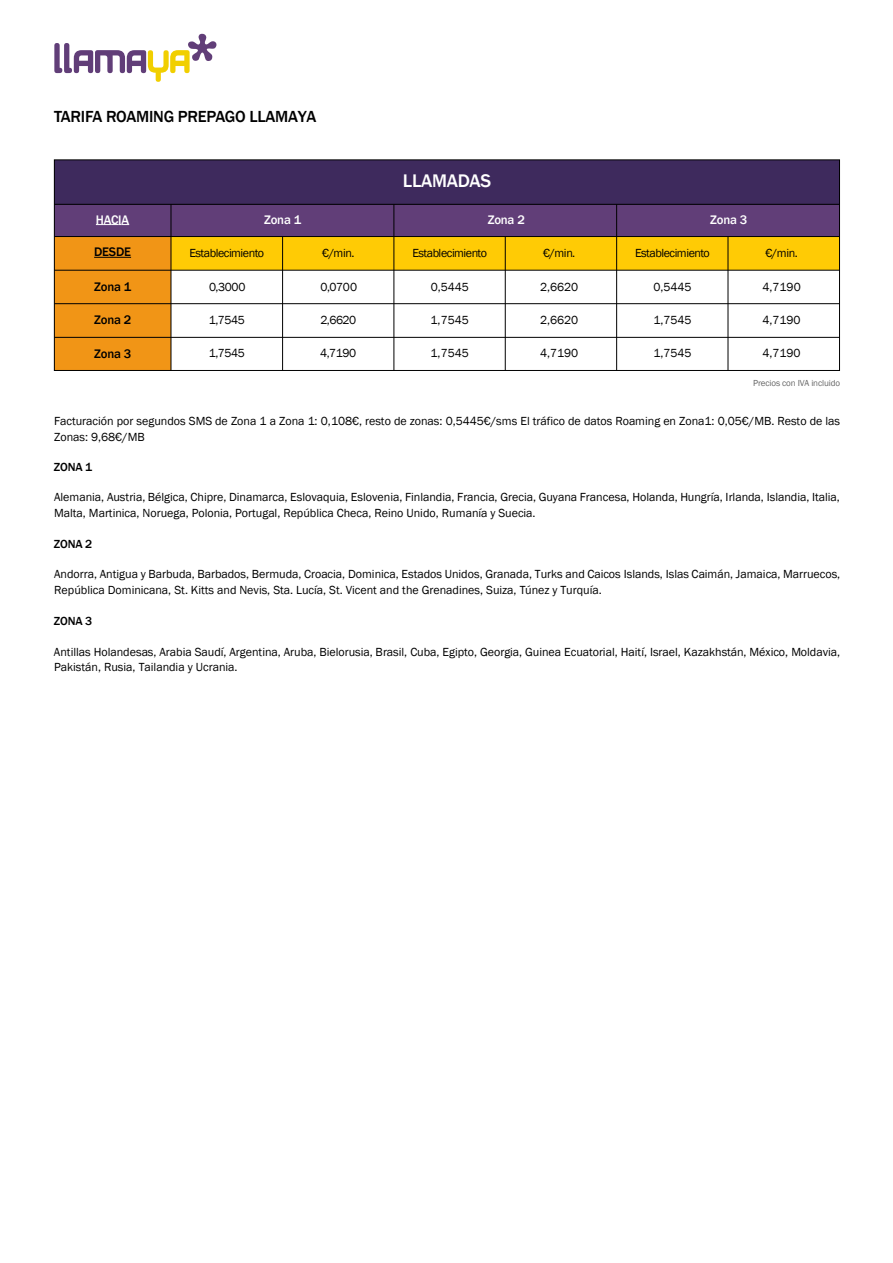
<style>
.page{position:relative;width:893px;height:1263px;background:#fff}
.page>*{position:absolute;margin:0;border:0;box-sizing:border-box;transform-origin:0 0}
.t1{font:500 18.75px "Franklin Gothic";letter-spacing:-.015em;color:#fff}
.t2{font:500 16.5px "Franklin Gothic";letter-spacing:-.015em;color:#000}
.t3{font:500 12.75px "Franklin Gothic";letter-spacing:-.015em;color:#fff}
.t4{font:500 12.75px "Franklin Gothic";letter-spacing:-.015em;color:#000}
.t5{font:12px/15.6px "Franklin Gothic";letter-spacing:-.005em;color:#000}
.t6{font:12px "Franklin Gothic";letter-spacing:-.04em;color:#000}
.t7{font:500 12px "Franklin Gothic";letter-spacing:-.015em;color:#000}
.t8{font:9px "Franklin Gothic";letter-spacing:-.015em;color:#666}
</style>
<div class="page">
<div style="left:54px;top:204px;width:786px;height:33px;background:#613e78"></div>
<div style="left:171px;top:237px;width:669px;height:33px;background:#ffcb05"></div>
<div style="left:54px;top:237px;width:117px;height:133px;background:#f19516"></div>
<div style="left:54px;top:160px;width:786px;height:44px;background:#3e2a5d"></div>
<div style="left:54px;top:160px;width:786px;height:211px;border:1px solid #000"></div>
<hr style="left:54px;top:204px;width:786px;height:1px;background:#000">
<hr style="left:54px;top:236px;width:786px;height:1px;background:#000">
<hr style="left:54px;top:270px;width:786px;height:1px;background:#000">
<hr style="left:54px;top:303px;width:786px;height:1px;background:#000">
<hr style="left:54px;top:337px;width:786px;height:1px;background:#000">
<hr style="left:171px;top:204px;width:1px;height:166px;background:#000">
<hr style="left:394px;top:204px;width:1px;height:167px;background:#000">
<hr style="left:505px;top:237px;width:1px;height:134px;background:#000">
<hr style="left:282px;top:237px;width:1px;height:134px;background:#000">
<hr style="left:728px;top:237px;width:1px;height:134px;background:#000">
<hr style="left:616px;top:204px;width:1px;height:166px;background:#000">
<hr style="left:94px;top:257px;width:37px;height:1px;background:#000">
<svg style="left:96px;top:224px;width:33px;height:1px"></svg>
<svg style="left:54px;top:34px;width:163px;height:48px"></svg>
<h2 class="t2" style="left:54px;top:106px;width:264px">TARIFA ROAMING PREPAGO LLAMAYA</h2>
<p class="t3" style="left:96px;top:211px;width:35px">HACIA</p>
<p class="t3" style="left:264px;top:211px;width:39px">Zona 1</p>
<h1 class="t1" style="left:403px;top:170px;width:90px">LLAMADAS</h1>
<p class="t3" style="left:488px;top:211px;width:39px">Zona 2</p>
<p class="t3" style="left:710px;top:211px;width:39px">Zona 3</p>
<p class="t4" style="left:94px;top:244px;width:38px">DESDE</p>
<p class="t4" style="left:94px;top:279px;width:39px">Zona 1</p>
<p class="t4" style="left:94px;top:312px;width:39px">Zona 2</p>
<p class="t4" style="left:94px;top:345px;width:39px">Zona 3</p>
<p class="t6" style="left:189px;top:245px;width:76px">Establecimiento</p>
<p class="t5" style="left:322px;top:245px;width:34px">€/min.</p>
<p class="t6" style="left:412px;top:245px;width:76px">Establecimiento</p>
<p class="t5" style="left:543px;top:245px;width:34px">€/min.</p>
<p class="t6" style="left:635px;top:245px;width:76px">Establecimiento</p>
<p class="t5" style="left:209px;top:279px;width:38px">0,3000</p>
<p class="t5" style="left:321px;top:279px;width:38px">0,0700</p>
<p class="t5" style="left:431px;top:279px;width:40px">0,5445</p>
<p class="t5" style="left:540px;top:279px;width:40px">2,6620</p>
<p class="t5" style="left:653px;top:279px;width:40px">0,5445</p>
<p class="t5" style="left:763px;top:279px;width:40px">4,7190</p>
<p class="t5" style="left:209px;top:312px;width:37px">1,7545</p>
<p class="t5" style="left:320px;top:312px;width:37px">2,6620</p>
<p class="t5" style="left:431px;top:312px;width:40px">1,7545</p>
<p class="t5" style="left:540px;top:312px;width:40px">2,6620</p>
<p class="t5" style="left:653px;top:312px;width:40px">1,7545</p>
<p class="t5" style="left:763px;top:312px;width:40px">4,7190</p>
<p class="t5" style="left:209px;top:346px;width:37px">1,7545</p>
<p class="t5" style="left:320px;top:346px;width:37px">4,7190</p>
<p class="t5" style="left:431px;top:346px;width:40px">1,7545</p>
<p class="t5" style="left:540px;top:346px;width:40px">4,7190</p>
<p class="t5" style="left:653px;top:346px;width:40px">1,7545</p>
<p class="t5" style="left:762px;top:346px;width:40px">4,7190</p>
<p class="t5" style="left:765px;top:245px;width:34px">€/min.</p>
<p class="t8" style="left:753px;top:378px;width:88px">Precios con IVA incluido</p>
<p class="t5" style="left:54px;top:414px;width:788px">Facturación por segundos SMS de Zona 1 a Zona 1: 0,108€, resto de zonas: 0,5445€/sms El tráfico de datos Roaming en Zona1: 0,05€/MB. Resto de las<br>Zonas: 9,68€/MB</p>
<p class="t7" style="left:54px;top:459px;width:40px">ZONA 1</p>
<p class="t5" style="left:54px;top:490px;width:787px">Alemania, Austria, Bélgica, Chipre, Dinamarca, Eslovaquia, Eslovenia, Finlandia, Francia, Grecia, Guyana Francesa, Holanda, Hungría, Irlanda, Islandia, Italia,<br>Malta, Martinica, Noruega, Polonia, Portugal, República Checa, Reino Unido, Rumanía y Suecia.</p>
<p class="t7" style="left:54px;top:537px;width:40px">ZONA 2</p>
<p class="t5" style="left:54px;top:567px;width:788px">Andorra, Antigua y Barbuda, Barbados, Bermuda, Croacia, Dominica, Estados Unidos, Granada, Turks and Caicos Islands, Islas Caimán, Jamaica, Marruecos,<br>República Dominicana, St. Kitts and Nevis, Sta. Lucía, St. Vicent and the Grenadines, Suiza, Túnez y Turquía.</p>
<p class="t7" style="left:54px;top:614px;width:40px">ZONA 3</p>
<p class="t5" style="left:54px;top:644px;width:788px">Antillas Holandesas, Arabia Saudí, Argentina, Aruba, Bielorusia, Brasil, Cuba, Egipto, Georgia, Guinea Ecuatorial, Haití, Israel, Kazakhstán, México, Moldavia,<br>Pakistán, Rusia, Tailandia y Ucrania.</p>
</div>
